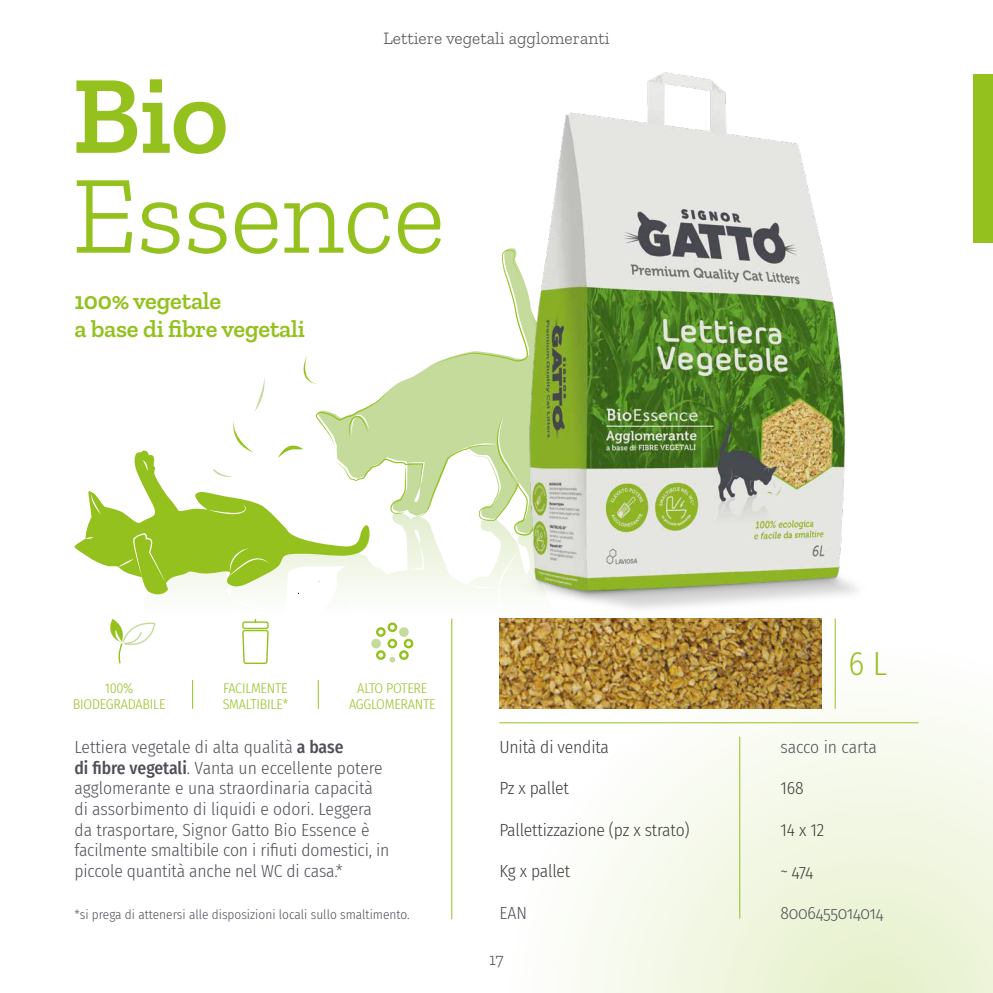
<style>
.page{position:relative;width:993px;height:993px;background:#fff}
.page>*{position:absolute;margin:0;border:0;box-sizing:border-box;transform-origin:0 0}
.t1{font:300 111.3px "Zilla Slab";letter-spacing:-.01em;color:#95c11f}
.t2{font:600 111.3px "Zilla Slab";color:#95c11f}
.t3{font:300 33.25px "Fira Sans Condensed";color:#95c11f}
.t4{font:600 24.5px/28px "Zilla Slab";letter-spacing:-.01em;color:#95c11f}
.t5{font:300 17.5px/20.7px "Fira Sans Condensed";letter-spacing:-.005em;color:#4e4f57}
.t6{font:300 17.5px "Fira Sans Condensed";letter-spacing:-.01em;color:#3c3c3b}
.t7{font:300 17.5px "Zilla Slab";color:#575756}
.t8{font:300 14px/15.8px "Fira Sans Condensed";letter-spacing:-.015em;color:#95c11f;text-align:center}
.t9{font:300 13.12px "Fira Sans Condensed";color:#4e4f57}
.s1{font-weight:500}
</style>
<div class="page">
<svg style="left:556px;top:623px;width:436px;height:369px"></svg>
<svg style="left:192px;top:535px;width:364px;height:248px"></svg>
<img style="left:499px;top:623px;width:322px;height:85px">
<hr style="left:451px;top:618px;width:1px;height:300px;background:#95c11f">
<hr style="left:739px;top:736px;width:1px;height:182px;background:#95c11f">
<hr style="left:834px;top:618px;width:1px;height:90px;background:#95c11f">
<hr style="left:499px;top:722px;width:419px;height:1px;background:#95c11f">
<svg style="left:233px;top:421px;width:17px;height:29px"></svg>
<svg style="left:254px;top:378px;width:11px;height:34px"></svg>
<svg style="left:283px;top:352px;width:185px;height:183px"></svg>
<svg style="left:74px;top:450px;width:295px;height:145px"></svg>
<svg style="left:192px;top:679px;width:1px;height:29px"></svg>
<svg style="left:318px;top:679px;width:1px;height:29px"></svg>
<svg style="left:370px;top:622px;width:43px;height:40px"></svg>
<svg style="left:241px;top:619px;width:28px;height:45px"></svg>
<img style="left:468px;top:72px;width:389px;height:551px">
<svg style="left:110px;top:619px;width:46px;height:45px"></svg>
<div style="left:973px;top:74px;width:19px;height:169px;background:#95c11f"></div>
<p class="t7" style="left:383px;top:29px;width:227px">Lettiere vegetali agglomeranti</p>
<h1 class="t2" style="left:72px;top:53px;width:158px">Bio</h1>
<h1 class="t1" style="left:72px;top:154px;width:374px">Essence</h1>
<h3 class="t4" style="left:74px;top:287px;width:232px">100% vegetale<br>a base di fibre vegetali</h3>
<p class="t8" style="left:73px;top:680px;width:94px">100%<br>BIODEGRADABILE</p>
<p class="t8" style="left:223px;top:680px;width:67px;text-align:left">FACILMENTE<br>SMALTIBILE*</p>
<p class="t8" style="left:349px;top:680px;width:88px">ALTO POTERE<br>AGGLOMERANTE</p>
<p class="t5" style="left:74px;top:736px;width:316px">Lettiera vegetale di alta qualità <span class="s1">a base<br>di fibre vegetali</span>. Vanta un eccellente potere agglomerante e una straordinaria capacità di assorbimento di liquidi e odori. Leggera da trasportare, Signor Gatto Bio Essence è facilmente smaltibile con i rifiuti domestici, in piccole quantità anche nel WC di casa.*</p>
<p class="t9" style="left:74px;top:904px;width:337px">*si prega di attenersi alle disposizioni locali sullo smaltimento.</p>
<h2 class="t3" style="left:848px;top:639px;width:40px">6 L</h2>
<p class="t6" style="left:499px;top:734px;width:111px">Unità di vendita</p>
<p class="t5" style="left:780px;top:736px;width:98px">sacco in carta</p>
<p class="t6" style="left:499px;top:775px;width:71px">Pz x pallet</p>
<p class="t6" style="left:780px;top:775px;width:25px">168</p>
<p class="t6" style="left:499px;top:817px;width:191px">Pallettizzazione (pz x strato)</p>
<p class="t6" style="left:780px;top:817px;width:45px">14 x 12</p>
<p class="t6" style="left:499px;top:858px;width:72px">Kg x pallet</p>
<p class="t6" style="left:780px;top:858px;width:34px">~ 474</p>
<p class="t5" style="left:499px;top:901px;width:29px">EAN</p>
<p class="t5" style="left:780px;top:901px;width:104px">8006455014014</p>
<p class="t7" style="left:489px;top:949px;width:16px">17</p>
</div>
